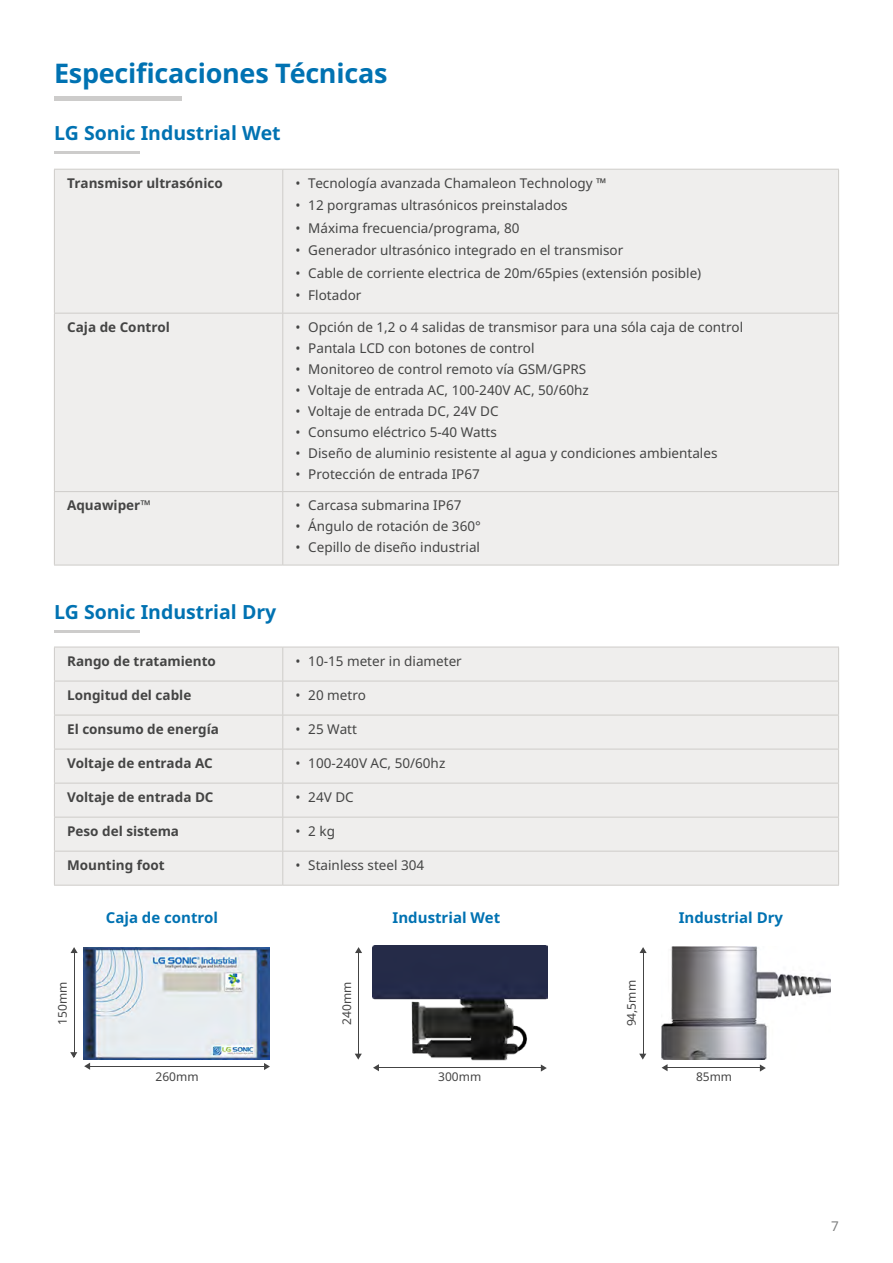
<style>
.page{position:relative;width:893px;height:1263px;background:#fff}
.page>*{position:absolute;margin:0;border:0;box-sizing:border-box;transform-origin:0 0}
.t1{font:700 27px "Noto Sans";letter-spacing:-.01em;color:#0072b2}
.t2{font:700 19.5px "Noto Sans";color:#0072b2}
.t3{font:700 15px "Noto Sans";color:#0072b2}
.t4{font:13.5px "Noto Sans";color:#444}
.t5{font:700 13.5px "Noto Sans";color:#444}
.t6{font:13.5px "Noto Sans";color:#7f8080}
.t7{font:12px "Noto Sans";color:#444}
.s1{font-weight:400}
</style>
<div class="page">
<hr style="left:54px;top:97px;width:128px;height:4px;background:#cdcccb">
<div style="left:55px;top:170px;width:783px;height:395px;background:#efeeed"></div>
<hr style="left:54px;top:169px;width:229px;height:1px;background:#ceccc9">
<hr style="left:54px;top:170px;width:1px;height:143px;background:#ceccc9">
<hr style="left:283px;top:169px;width:556px;height:1px;background:#ceccc9">
<hr style="left:282px;top:170px;width:1px;height:143px;background:#ceccc9">
<hr style="left:838px;top:170px;width:1px;height:143px;background:#ceccc9">
<hr style="left:54px;top:313px;width:229px;height:1px;background:#ceccc9">
<hr style="left:54px;top:313px;width:1px;height:178px;background:#ceccc9">
<hr style="left:283px;top:313px;width:556px;height:1px;background:#ceccc9">
<hr style="left:282px;top:313px;width:1px;height:178px;background:#ceccc9">
<hr style="left:838px;top:313px;width:1px;height:178px;background:#ceccc9">
<hr style="left:54px;top:491px;width:229px;height:1px;background:#ceccc9">
<hr style="left:54px;top:492px;width:1px;height:73px;background:#ceccc9">
<hr style="left:283px;top:491px;width:556px;height:1px;background:#ceccc9">
<hr style="left:282px;top:492px;width:1px;height:73px;background:#ceccc9">
<hr style="left:838px;top:492px;width:1px;height:73px;background:#ceccc9">
<hr style="left:54px;top:565px;width:229px;height:1px;background:#ceccc9">
<hr style="left:283px;top:565px;width:556px;height:1px;background:#ceccc9">
<img style="left:84px;top:947px;width:186px;height:112px">
<svg style="left:71px;top:947px;width:7px;height:6px"></svg>
<svg style="left:70px;top:1052px;width:7px;height:6px"></svg>
<hr style="left:74px;top:950px;width:1px;height:107px;background:#444">
<svg style="left:84px;top:1063px;width:6px;height:7px"></svg>
<svg style="left:264px;top:1063px;width:6px;height:7px"></svg>
<hr style="left:89px;top:1066px;width:178px;height:1px;background:#444">
<img style="left:373px;top:945px;width:174px;height:116px">
<svg style="left:355px;top:947px;width:7px;height:6px"></svg>
<svg style="left:355px;top:1054px;width:7px;height:5px"></svg>
<hr style="left:358px;top:950px;width:1px;height:107px;background:#444">
<svg style="left:373px;top:1064px;width:6px;height:7px"></svg>
<svg style="left:541px;top:1064px;width:6px;height:7px"></svg>
<hr style="left:377px;top:1067px;width:166px;height:1px;background:#444">
<img style="left:661px;top:947px;width:170px;height:112px">
<svg style="left:639px;top:947px;width:8px;height:6px"></svg>
<svg style="left:639px;top:1054px;width:7px;height:5px"></svg>
<hr style="left:643px;top:950px;width:1px;height:107px;background:#444">
<svg style="left:662px;top:1064px;width:6px;height:7px"></svg>
<svg style="left:760px;top:1064px;width:6px;height:7px"></svg>
<hr style="left:665px;top:1067px;width:98px;height:1px;background:#444">
<div style="left:55px;top:648px;width:783px;height:237px;background:#efeeed"></div>
<hr style="left:54px;top:647px;width:229px;height:1px;background:#ceccc9">
<hr style="left:54px;top:647px;width:1px;height:34px;background:#ceccc9">
<hr style="left:283px;top:647px;width:556px;height:1px;background:#ceccc9">
<hr style="left:282px;top:647px;width:1px;height:34px;background:#ceccc9">
<hr style="left:838px;top:647px;width:1px;height:34px;background:#ceccc9">
<hr style="left:54px;top:681px;width:229px;height:1px;background:#ceccc9">
<hr style="left:54px;top:681px;width:1px;height:34px;background:#ceccc9">
<hr style="left:283px;top:681px;width:556px;height:1px;background:#ceccc9">
<hr style="left:282px;top:681px;width:1px;height:34px;background:#ceccc9">
<hr style="left:838px;top:681px;width:1px;height:34px;background:#ceccc9">
<hr style="left:54px;top:715px;width:229px;height:1px;background:#ceccc9">
<hr style="left:54px;top:715px;width:1px;height:34px;background:#ceccc9">
<hr style="left:283px;top:715px;width:556px;height:1px;background:#ceccc9">
<hr style="left:282px;top:715px;width:1px;height:34px;background:#ceccc9">
<hr style="left:838px;top:715px;width:1px;height:34px;background:#ceccc9">
<hr style="left:54px;top:749px;width:229px;height:1px;background:#ceccc9">
<hr style="left:54px;top:749px;width:1px;height:34px;background:#ceccc9">
<hr style="left:283px;top:749px;width:556px;height:1px;background:#ceccc9">
<hr style="left:282px;top:749px;width:1px;height:34px;background:#ceccc9">
<hr style="left:838px;top:749px;width:1px;height:34px;background:#ceccc9">
<hr style="left:54px;top:783px;width:229px;height:1px;background:#ceccc9">
<hr style="left:54px;top:783px;width:1px;height:34px;background:#ceccc9">
<hr style="left:283px;top:783px;width:556px;height:1px;background:#ceccc9">
<hr style="left:282px;top:783px;width:1px;height:34px;background:#ceccc9">
<hr style="left:838px;top:783px;width:1px;height:34px;background:#ceccc9">
<hr style="left:54px;top:817px;width:229px;height:1px;background:#ceccc9">
<hr style="left:54px;top:817px;width:1px;height:34px;background:#ceccc9">
<hr style="left:283px;top:817px;width:556px;height:1px;background:#ceccc9">
<hr style="left:282px;top:817px;width:1px;height:34px;background:#ceccc9">
<hr style="left:838px;top:817px;width:1px;height:34px;background:#ceccc9">
<hr style="left:54px;top:851px;width:229px;height:1px;background:#ceccc9">
<hr style="left:54px;top:851px;width:1px;height:34px;background:#ceccc9">
<hr style="left:283px;top:851px;width:556px;height:1px;background:#ceccc9">
<hr style="left:282px;top:851px;width:1px;height:34px;background:#ceccc9">
<hr style="left:838px;top:851px;width:1px;height:34px;background:#ceccc9">
<hr style="left:54px;top:885px;width:229px;height:1px;background:#ceccc9">
<hr style="left:283px;top:885px;width:556px;height:1px;background:#ceccc9">
<hr style="left:54px;top:629px;width:85px;height:3px;background:#cdcccb">
<hr style="left:54px;top:151px;width:85px;height:3px;background:#cdcccb">
<h1 class="t1" style="left:54px;top:54px;width:335px">Especificaciones Técnicas</h1>
<h2 class="t2" style="left:54px;top:119px;width:228px">LG Sonic Industrial Wet</h2>
<p class="t5" style="left:67px;top:173px;width:157px">Transmisor ultrasónico</p>
<p class="t4" style="left:296px;top:174px;width:313px">• Tecnología avanzada Chamaleon Technology ™</p>
<p class="t4" style="left:296px;top:196px;width:274px">• 12 porgramas ultrasónicos preinstalados</p>
<p class="t4" style="left:296px;top:219px;width:225px">• Máxima frecuencia/programa, 80</p>
<p class="t4" style="left:296px;top:241px;width:329px">• Generador ultrasónico integrado en el transmisor</p>
<p class="t4" style="left:296px;top:264px;width:407px">• Cable de corriente electrica de 20m/65pies (extensión posible)</p>
<p class="t4" style="left:296px;top:286px;width:67px">• Flotador</p>
<p class="t5" style="left:67px;top:317px;width:104px">Caja de Control</p>
<p class="t4" style="left:296px;top:318px;width:449px">• Opción de 1,2 o 4 salidas de transmisor para una sóla caja de control</p>
<p class="t4" style="left:296px;top:339px;width:241px">• Pantala LCD con botones de control</p>
<p class="t4" style="left:296px;top:360px;width:292px">• Monitoreo de control remoto vía GSM/GPRS</p>
<p class="t4" style="left:296px;top:381px;width:295px">• Voltaje de entrada AC, 100-240V AC, 50/60hz</p>
<p class="t4" style="left:296px;top:402px;width:205px">• Voltaje de entrada DC, 24V DC</p>
<p class="t4" style="left:296px;top:423px;width:203px">• Consumo eléctrico 5-40 Watts</p>
<p class="t4" style="left:296px;top:444px;width:423px">• Diseño de aluminio resistente al agua y condiciones ambientales</p>
<p class="t4" style="left:296px;top:465px;width:186px">• Protección de entrada IP67</p>
<p class="t5" style="left:67px;top:496px;width:85px">Aquawiper<span class="s1">™</span></p>
<p class="t4" style="left:296px;top:496px;width:167px">• Carcasa submarina IP67</p>
<p class="t4" style="left:296px;top:517px;width:187px">• Ángulo de rotación de 360°</p>
<p class="t4" style="left:296px;top:538px;width:186px">• Cepillo de diseño industrial</p>
<h2 class="t2" style="left:54px;top:598px;width:224px">LG Sonic Industrial Dry</h2>
<p class="t5" style="left:67px;top:651px;width:150px">Rango de tratamiento</p>
<p class="t4" style="left:296px;top:651px;width:168px">• 10-15 meter in diameter</p>
<p class="t5" style="left:67px;top:685px;width:126px">Longitud del cable</p>
<p class="t4" style="left:296px;top:686px;width:72px">• 20 metro</p>
<p class="t5" style="left:67px;top:719px;width:153px">El consumo de energía</p>
<p class="t4" style="left:296px;top:720px;width:63px">• 25 Watt</p>
<p class="t5" style="left:67px;top:753px;width:147px">Voltaje de entrada AC</p>
<p class="t4" style="left:296px;top:754px;width:151px">• 100-240V AC, 50/60hz</p>
<p class="t5" style="left:67px;top:787px;width:148px">Voltaje de entrada DC</p>
<p class="t4" style="left:296px;top:788px;width:60px">• 24V DC</p>
<p class="t5" style="left:67px;top:821px;width:113px">Peso del sistema</p>
<p class="t4" style="left:296px;top:822px;width:41px">• 2 kg</p>
<p class="t5" style="left:67px;top:855px;width:99px">Mounting foot</p>
<p class="t4" style="left:296px;top:856px;width:130px">• Stainless steel 304</p>
<p class="t3" style="left:106px;top:907px;width:114px">Caja de control</p>
<p class="t3" style="left:393px;top:907px;width:109px">Industrial Wet</p>
<p class="t3" style="left:679px;top:907px;width:106px">Industrial Dry</p>
<p class="t7" style="left:54px;top:1025px;width:45px;rotate:-90deg">150mm</p>
<p class="t7" style="left:339px;top:1025px;width:45px;rotate:-90deg">240mm</p>
<p class="t7" style="left:623px;top:1026px;width:48px;rotate:-90deg">94,5mm</p>
<p class="t7" style="left:156px;top:1068px;width:45px">260mm</p>
<p class="t7" style="left:438px;top:1068px;width:45px">300mm</p>
<p class="t7" style="left:696px;top:1068px;width:38px">85mm</p>
<p class="t6" style="left:831px;top:1217px;width:9px">7</p>
</div>
